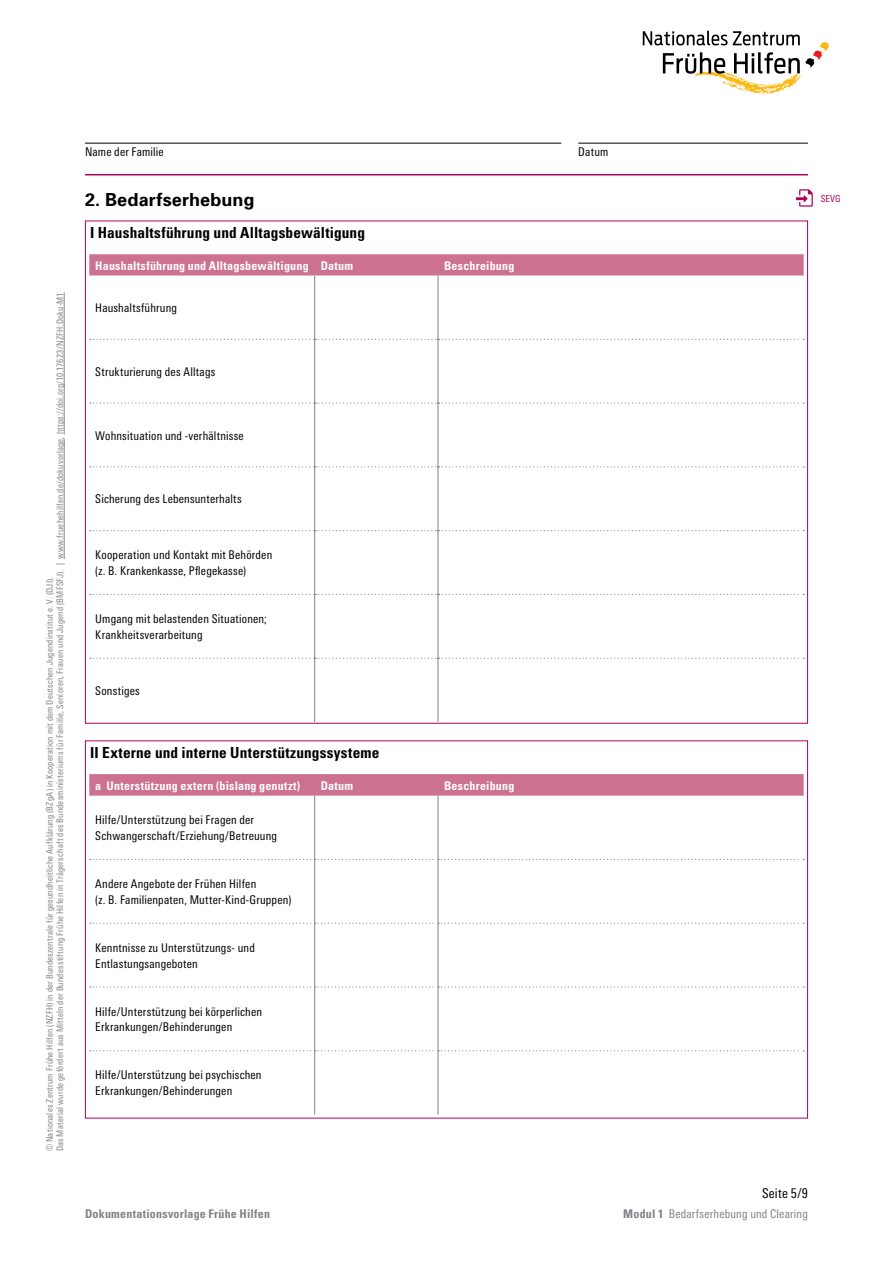
<style>
.page{position:relative;width:893px;height:1263px;background:#fff}
.page>*{position:absolute;margin:0;border:0;box-sizing:border-box;transform-origin:0 0}
.t1{font:700 18px "Univers";letter-spacing:.01em;color:#000}
.t2{font:700 condensed 15.3px "Univers";letter-spacing:.01em;color:#000}
.t3{font:condensed 13.5px "Linotype Univers";letter-spacing:.02em;color:#000}
.t4{font:condensed 12px/15.8px "Linotype Univers";letter-spacing:.015em;color:#000}
.t5{font:700 condensed 12px "Univers";letter-spacing:.02em;color:#fff}
.t6{font:700 condensed 12px "Univers";letter-spacing:.02em;color:#808285}
.t7{font:condensed 12px "Linotype Univers";letter-spacing:.015em;color:#808285}
.t8{font:condensed 9.75px "Linotype Univers";color:#b1005d}
.t9{font:condensed 9px/10.5px "Linotype Univers";letter-spacing:.025em;color:#808285}
.s1{font-family:"Univers";font-weight:700}
</style>
<div class="page">
<hr style="left:64px;top:438px;width:1px;height:121px;background:#808285">
<hr style="left:64px;top:292px;width:1px;height:142px;background:#808285">
<div style="left:89px;top:254px;width:715px;height:21px;background:#cd7190"></div>
<svg style="left:90px;top:339px;width:714px;height:1px"></svg>
<svg style="left:90px;top:402px;width:714px;height:2px"></svg>
<svg style="left:90px;top:466px;width:714px;height:1px"></svg>
<svg style="left:90px;top:530px;width:714px;height:1px"></svg>
<svg style="left:90px;top:594px;width:714px;height:1px"></svg>
<svg style="left:90px;top:658px;width:714px;height:1px"></svg>
<hr style="left:314px;top:275px;width:1px;height:64px;background:#808285">
<hr style="left:438px;top:275px;width:1px;height:64px;background:#808285">
<hr style="left:314px;top:339px;width:1px;height:64px;background:#808285">
<hr style="left:438px;top:339px;width:1px;height:64px;background:#808285">
<hr style="left:314px;top:403px;width:1px;height:64px;background:#808285">
<hr style="left:438px;top:403px;width:1px;height:64px;background:#808285">
<hr style="left:314px;top:467px;width:1px;height:64px;background:#808285">
<hr style="left:438px;top:467px;width:1px;height:64px;background:#808285">
<hr style="left:314px;top:531px;width:1px;height:63px;background:#808285">
<hr style="left:438px;top:531px;width:1px;height:63px;background:#808285">
<hr style="left:314px;top:594px;width:1px;height:64px;background:#808285">
<hr style="left:438px;top:594px;width:1px;height:64px;background:#808285">
<hr style="left:314px;top:658px;width:1px;height:64px;background:#808285">
<hr style="left:438px;top:658px;width:1px;height:64px;background:#808285">
<svg style="left:89px;top:774px;width:715px;height:22px;background:#cd7392"></svg>
<hr style="left:314px;top:796px;width:1px;height:63px;background:#808285">
<hr style="left:438px;top:796px;width:1px;height:63px;background:#808285">
<hr style="left:314px;top:860px;width:1px;height:63px;background:#808285">
<hr style="left:438px;top:860px;width:1px;height:63px;background:#808285">
<hr style="left:314px;top:924px;width:1px;height:62px;background:#808285">
<hr style="left:438px;top:924px;width:1px;height:62px;background:#808285">
<hr style="left:314px;top:987px;width:1px;height:63px;background:#808285">
<hr style="left:438px;top:987px;width:1px;height:63px;background:#808285">
<hr style="left:314px;top:1051px;width:1px;height:63px;background:#808285">
<hr style="left:438px;top:1051px;width:1px;height:63px;background:#808285">
<svg style="left:90px;top:859px;width:714px;height:1px"></svg>
<svg style="left:90px;top:923px;width:714px;height:1px"></svg>
<svg style="left:90px;top:986px;width:714px;height:1px"></svg>
<svg style="left:90px;top:1050px;width:714px;height:1px"></svg>
<hr style="left:85px;top:174px;width:723px;height:1px;background:#b1005d">
<hr style="left:85px;top:143px;width:476px;height:1px;background:#000">
<hr style="left:578px;top:143px;width:230px;height:1px;background:#000">
<svg style="left:796px;top:189px;width:17px;height:18px"></svg>
<svg style="left:643px;top:31px;width:186px;height:63px"></svg>
<p class="t9" style="left:44px;top:1151px;width:860px;rotate:-90deg">© Nationales Zentrum Frühe Hilfen (NZFH) in der Bundeszentrale für gesundheitliche Aufklärung (BZgA) in Kooperation mit dem Deutschen Jugendinstitut e. V. (DJI).<br>Das Material wurde gefördert aus Mitteln der Bundesstiftung Frühe Hilfen in Trägerschaft des Bundesministeriums für Familie, Senioren, Frauen und Jugend (BMFSFJ). | www.fruehehilfen.de/dokuvorlage, https://doi.org/10.17623/NZFH:Doku-M1</p>
<p class="t4" style="left:85px;top:144px;width:80px">Name der Familie</p>
<p class="t4" style="left:578px;top:144px;width:32px">Datum</p>
<h1 class="t1" style="left:85px;top:188px;width:171px">2. Bedarfserhebung</h1>
<p class="t2" style="left:90px;top:223px;width:276px">I Haushaltsführung und Alltagsbewältigung</p>
<p class="t5" style="left:95px;top:258px;width:259px">Haushaltsführung und Alltagsbewältigung Datum</p>
<p class="t5" style="left:444px;top:258px;width:72px">Beschreibung</p>
<p class="t4" style="left:95px;top:300px;width:83px">Haushaltsführung</p>
<p class="t4" style="left:95px;top:364px;width:122px">Strukturierung des Alltags</p>
<p class="t4" style="left:95px;top:427px;width:150px">Wohnsituation und -verhältnisse</p>
<p class="t4" style="left:95px;top:491px;width:148px">Sicherung des Lebensunterhalts</p>
<p class="t4" style="left:95px;top:547px;width:179px">Kooperation und Kontakt mit Behörden (z. B. Krankenkasse, Pflegekasse)</p>
<p class="t4" style="left:95px;top:611px;width:173px">Umgang mit belastenden Situationen;<br>Krankheitsverarbeitung</p>
<p class="t4" style="left:95px;top:683px;width:46px">Sonstiges</p>
<p class="t2" style="left:90px;top:743px;width:291px">II Externe und interne Unterstützungssysteme</p>
<p class="t5" style="left:95px;top:778px;width:206px">a Unterstützung extern (bislang genutzt)</p>
<p class="t5" style="left:321px;top:778px;width:34px">Datum</p>
<p class="t5" style="left:444px;top:778px;width:72px">Beschreibung</p>
<p class="t4" style="left:95px;top:812px;width:183px">Hilfe/Unterstützung bei Fragen der<br>Schwangerschaft/Erziehung/Betreuung</p>
<p class="t4" style="left:95px;top:876px;width:197px">Andere Angebote der Frühen Hilfen<br>(z. B. Familienpaten, Mutter-Kind-Gruppen)</p>
<p class="t4" style="left:95px;top:940px;width:161px">Kenntnisse zu Unterstützungs- und<br>Entlastungsangeboten</p>
<p class="t4" style="left:95px;top:1003px;width:168px">Hilfe/Unterstützung bei körperlichen<br>Erkrankungen/Behinderungen</p>
<p class="t4" style="left:95px;top:1067px;width:168px">Hilfe/Unterstützung bei psychischen<br>Erkrankungen/Behinderungen</p>
<p class="t8" style="left:821px;top:193px;width:21px">SEVG</p>
<p class="t6" style="left:85px;top:1206px;width:186px">Dokumentationsvorlage Frühe Hilfen</p>
<p class="t3" style="left:762px;top:1186px;width:47px">Seite 5/9</p>
<p class="t7" style="left:623px;top:1206px;width:186px"><span class="s1">Modul 1</span> Bedarfserhebung und Clearing</p>
</div>
